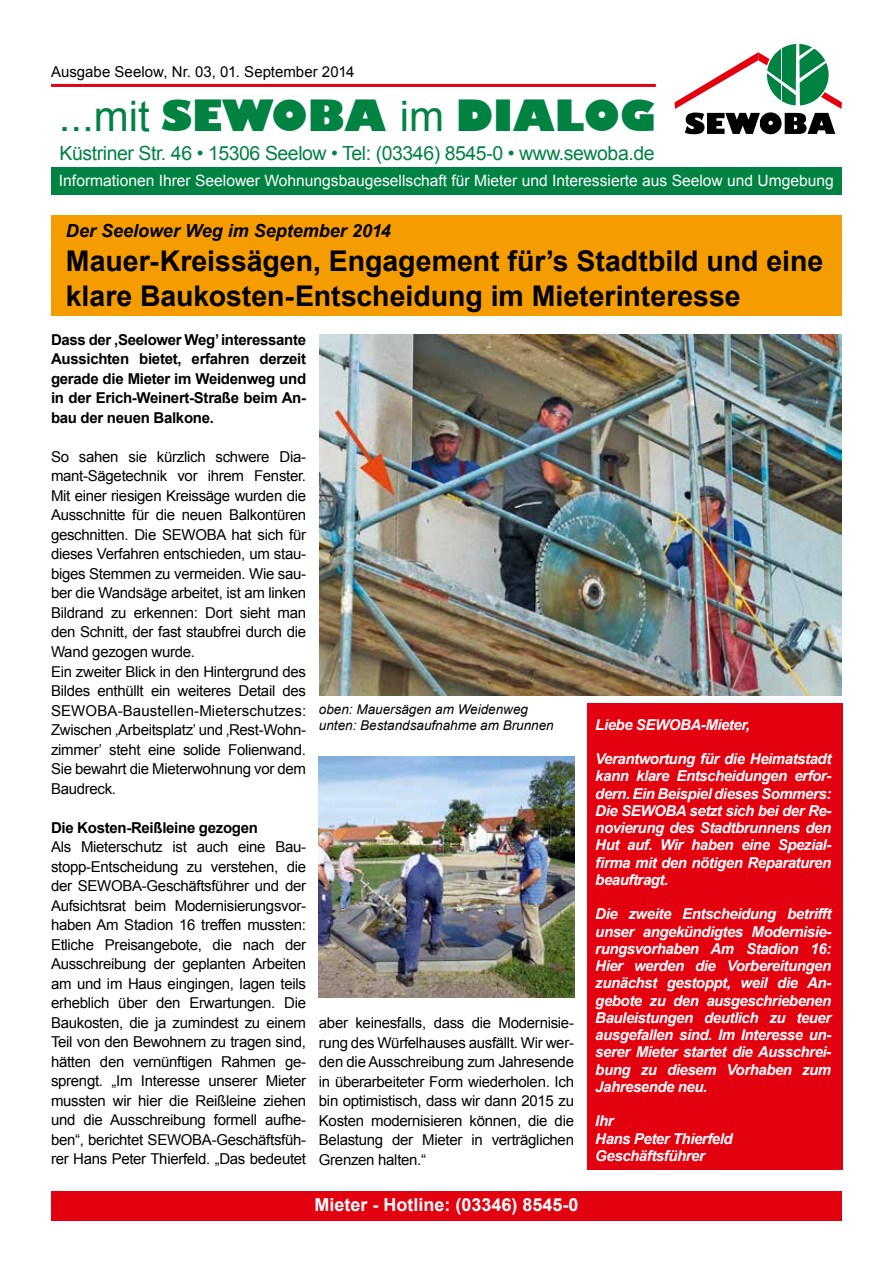
<style>
.page{position:relative;width:893px;height:1263px;background:#fff}
.page>*{position:absolute;margin:0;border:0;box-sizing:border-box;transform-origin:0 0}
.t1{font:42px "Gilbert Ultra Bold Plain";color:#008243}
.t2{font:700 28.5px/34.2px "Arial";color:#000}
.t3{font:19.5px "Arial";letter-spacing:-.025em;color:#008243}
.t4{font:italic 700 18px "Arial";color:#000}
.t5{font:700 18px "Arial";color:#fff}
.t6{font:15.6px "Arial";color:#fff}
.t7{font:15px/19.5px "Arial";letter-spacing:-.02em;color:#000;text-align:justify}
.t8{font:italic 700 15px/17.2px "Arial";letter-spacing:-.03em;color:#fff;text-align:justify}
.t9{font:700 15px/19.5px "Arial";letter-spacing:-.02em;color:#000;text-align:justify}
.t10{font:15px "Arial";letter-spacing:.005em;color:#000}
.t11{font:italic 13.5px/16.2px "Arial";color:#000}
.s1{font-family:"Arial"}
</style>
<div class="page">
<div style="left:51px;top:168px;width:791px;height:27px;background:#008243"></div>
<svg style="left:674px;top:44px;width:168px;height:90px"></svg>
<div style="left:51px;top:1191px;width:791px;height:29px;background:#e3000f"></div>
<hr style="left:51px;top:84px;width:605px;height:3px;background:#e3000f">
<div style="left:51px;top:215px;width:791px;height:101px;background:#f59c00"></div>
<div style="left:587px;top:703px;width:255px;height:466px;background:#e3000f"></div>
<img style="left:319px;top:334px;width:523px;height:361px">
<img style="left:319px;top:757px;width:255px;height:240px">
<p class="t10" style="left:51px;top:62px;width:305px">Ausgabe Seelow, Nr. 03, 01. September 2014</p>
<h1 class="t1" style="left:59px;top:90px;width:599px"><span class="s1">...mit</span> SEWOBA <span class="s1">im</span> DIALOG</h1>
<h3 class="t3" style="left:60px;top:140px;width:597px">Küstriner Str. 46 • 15306 Seelow • Tel: (03346) 8545-0 • www.sewoba.de</h3>
<p class="t6" style="left:59px;top:171px;width:776px">Informationen Ihrer Seelower Wohnungsbaugesellschaft für Mieter und Interessierte aus Seelow und Umgebung</p>
<p class="t4" style="left:66px;top:219px;width:327px">Der Seelower Weg im September 2014</p>
<h2 class="t2" style="left:66px;top:245px;width:759px">Mauer-Kreissägen, Engagement für’s Stadtbild und eine klare Baukosten-Entscheidung im Mieterinteresse</h2>
<p class="t9" style="left:51px;top:330px;width:257px">Dass der ‚Seelower Weg’ interessante Aussichten bietet, erfahren derzeit gerade die Mieter im Weidenweg und in der Erich-Weinert-Straße beim An&shy;bau der neuen Balkone.</p>
<p class="t7" style="left:51px;top:447px;width:257px;text-align:left">So sahen sie kürzlich schwere Dia&shy;mant-Sägetechnik vor ihrem Fenster.<br>Mit einer riesigen Kreissäge wurden die Ausschnitte für die neuen Balkontüren geschnitten. Die SEWOBA hat sich für dieses Verfahren entschieden, um stau&shy;biges Stemmen zu vermeiden. Wie sau&shy;ber die Wandsäge arbeitet, ist am linken Bildrand zu erkennen: Dort sieht man den Schnitt, der fast staubfrei durch die Wand gezogen wurde.<br>Ein zweiter Blick in den Hintergrund des Bildes enthüllt ein weiteres Detail des SEWOBA-Baustellen-Mieterschutzes:<br>Zwischen ‚Arbeitsplatz’ und ‚Rest-Wohn&shy;zimmer’ steht eine solide Folienwand.<br>Sie bewahrt die Mieterwohnung vor dem Baudreck.</p>
<p class="t9" style="left:51px;top:818px;width:208px">Die Kosten-Reißleine gezogen</p>
<p class="t7" style="left:51px;top:837px;width:257px">Als Mieterschutz ist auch eine Bau&shy;stopp-Entscheidung zu verstehen, die der SEWOBA-Geschäftsführer und der Aufsichtsrat beim Modernisierungsvor&shy;haben Am Stadion 16 treffen mussten:<br>Etliche Preisangebote, die nach der Ausschreibung der geplanten Arbeiten am und im Haus eingingen, lagen teils erheblich über den Erwartungen. Die Baukosten, die ja zumindest zu einem Teil von den Bewohnern zu tragen sind, hätten den vernünftigen Rahmen ge&shy;sprengt. „Im Interesse unserer Mieter mussten wir hier die Reißleine ziehen und die Ausschreibung formell aufhe&shy;ben“, berichtet SEWOBA-Geschäftsfüh&shy;rer Hans Peter Thierfeld. „Das bedeutet</p>
<p class="t11" style="left:319px;top:701px;width:236px">oben: Mauersägen am Weidenweg unten: Bestandsaufnahme am Brunnen</p>
<p class="t7" style="left:319px;top:1013px;width:257px">aber keinesfalls, dass die Modernisie&shy;rung des Würfelhauses ausfällt. Wir wer&shy;den die Ausschreibung zum Jahresende in überarbeiteter Form wiederholen. Ich bin optimistisch, dass wir dann 2015 zu Kosten modernisieren können, die die Belastung der Mieter in verträglichen Grenzen halten.“</p>
<p class="t5" style="left:314px;top:1193px;width:266px">Mieter - Hotline: (03346) 8545-0</p>
<p class="t8" style="left:595px;top:716px;width:156px">Liebe SEWOBA-Mieter,</p>
<p class="t8" style="left:595px;top:751px;width:238px">Verantwortung für die Heimatstadt kann klare Entscheidungen erfor&shy;dern. Ein Beispiel dieses Sommers:<br>Die SEWOBA setzt sich bei der Re&shy;novierung des Stadtbrunnens den Hut auf. Wir haben eine Spezial&shy;firma mit den nötigen Reparaturen beauftragt.</p>
<p class="t8" style="left:595px;top:906px;width:238px">Die zweite Entscheidung betrifft unser angekündigtes Modernisie&shy;rungsvorhaben Am Stadion 16:<br>Hier werden die Vorbereitungen zunächst gestoppt, weil die An&shy;gebote zu den ausgeschriebenen Bauleistungen deutlich zu teuer ausgefallen sind. Im Interesse un&shy;serer Mieter startet die Ausschrei&shy;bung zu diesem Vorhaben zum Jahresende neu.</p>
<p class="t8" style="left:595px;top:1113px;width:139px;text-align:left">Ihr<br>Hans Peter Thierfeld<br>Geschäftsführer</p>
</div>
